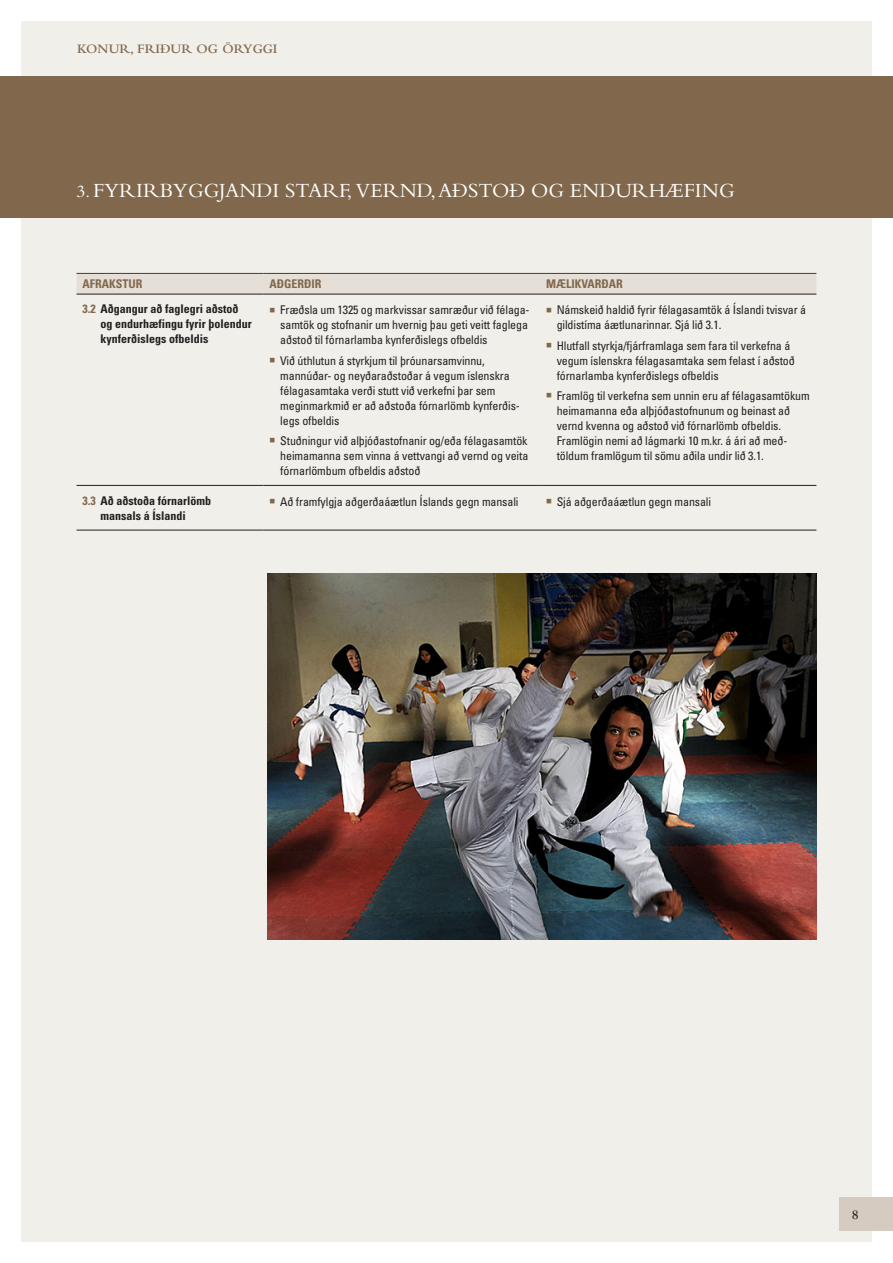
<style>
.page{position:relative;width:893px;height:1263px;background:#fff}
.page>*{position:absolute;margin:0;border:0;box-sizing:border-box;transform-origin:0 0}
.t1{font:21px "Bembo Std";color:#fff}
.t2{font:600 13.5px "Bembo Std";color:#81684c}
.t3{font:600 13.5px "Bembo Std";color:#231f20}
.t4{font:condensed 12px/15px "Univers";letter-spacing:-.01em;color:#231f20}
.t5{font:700 condensed 12px/15px "Univers LT Std";color:#231f20}
.t6{font:700 condensed 12px "Univers LT Std";color:#81684c}
.s1{font-size:18px}
.s2{color:#81684c}
</style>
<div class="page">
<div style="left:21px;top:21px;width:851px;height:1221px;background:#f1efea"></div>
<div style="left:0;top:77px;width:893px;height:141px;background:#81684c"></div>
<div style="left:77px;top:274px;width:739px;height:20px;background:#e6dfd8"></div>
<hr style="left:77px;top:273px;width:187px;height:1px;background:#3e3e3f">
<hr style="left:264px;top:273px;width:276px;height:1px;background:#3e3e3f">
<hr style="left:540px;top:273px;width:276px;height:1px;background:#3e3e3f">
<hr style="left:77px;top:294px;width:187px;height:1px;background:#231f20">
<hr style="left:264px;top:294px;width:276px;height:1px;background:#231f20">
<hr style="left:540px;top:294px;width:276px;height:1px;background:#231f20">
<hr style="left:77px;top:485px;width:187px;height:1px;background:#231f20">
<hr style="left:264px;top:485px;width:276px;height:1px;background:#231f20">
<hr style="left:540px;top:485px;width:276px;height:1px;background:#231f20">
<hr style="left:77px;top:530px;width:187px;height:1px;background:#231f20">
<hr style="left:264px;top:530px;width:276px;height:1px;background:#231f20">
<hr style="left:540px;top:530px;width:276px;height:1px;background:#231f20">
<img style="left:268px;top:574px;width:548px;height:365px">
<div style="left:840px;top:1198px;width:53px;height:33px;background:#d5cbc0"></div>
<p class="t2" style="left:77px;top:42px;width:202px">KONUR, FRIÐUR og ÖRYGGI</p>
<h1 class="t1" style="left:77px;top:178px;width:660px"><span class="s1">3.</span> FYRIRBYGGJAND I STARF, VERND, AÐSTOÐ OG ENDURHÆFING</h1>
<p class="t6" style="left:83px;top:276px;width:62px">Afrakstur</p>
<p class="t6" style="left:270px;top:276px;width:54px">Aðgerðir</p>
<p class="t6" style="left:546px;top:276px;width:78px">Mælikvarðar</p>
<p class="t5" style="left:101px;top:301px;width:153px;text-indent:-18px"><span class="s2">3.2</span> Aðgangur að faglegri aðstoð og endurhæfingu fyrir þolendur kynferðislegs ofbeldis</p>
<p class="t4" style="left:280px;top:302px;width:251px;text-indent:-11px"><span class="s2">■</span> Fræðsla um 1325 og markvissar samræður við félaga&shy;samtök og stofnanir um hvernig þau geti veitt faglega aðstoð til fórnarlamba kynferðislegs ofbeldis</p>
<p class="t4" style="left:280px;top:353px;width:241px;text-indent:-11px"><span class="s2">■</span> Við úthlutun á styrkjum til þróunarsamvinnu, mannúðar- og neyðaraðstoðar á vegum íslenskra félagasamtaka verði stutt við verkefni þar sem meginmarkmið er að aðstoða fórnarlömb kynferðis&shy;legs ofbeldis</p>
<p class="t4" style="left:280px;top:433px;width:250px;text-align:justify;text-indent:-11px"><span class="s2">■</span> Stuðningur við alþjóðastofnanir og/eða félagasamtök heimamanna sem vinna á vettvangi að vernd og veita fórnarlömbum ofbeldis aðstoð</p>
<p class="t4" style="left:557px;top:302px;width:251px;text-indent:-11px"><span class="s2">■</span> Námskeið haldið fyrir félagasamtök á Íslandi tvisvar á gildistíma áætlunarinnar. Sjá lið 3.1.</p>
<p class="t4" style="left:557px;top:338px;width:240px;text-indent:-11px"><span class="s2">■</span> Hlutfall styrkja/fjárframlaga sem fara til verkefna á vegum íslenskra félagasamtaka sem felast í aðstoð fórnarlamba kynferðislegs ofbeldis</p>
<p class="t4" style="left:557px;top:388px;width:255px;text-indent:-11px"><span class="s2">■</span> Framlög til verkefna sem unnin eru af félagasamtökum heimamanna eða alþjóðastofnunum og beinast að vernd kvenna og aðstoð við fórnarlömb ofbeldis.<br>Framlögin nemi að lágmarki 10 m.kr. á ári að með&shy;töldum framlögum til sömu aðila undir lið 3.1.</p>
<p class="t5" style="left:101px;top:493px;width:112px;text-indent:-18px"><span class="s2">3.3</span> Að aðstoða fórnarlömb mansals á Íslandi</p>
<p class="t4" style="left:270px;top:494px;width:250px"><span class="s2">■</span> Að framfylgja aðgerðaáætlun Íslands gegn mansali</p>
<p class="t4" style="left:546px;top:494px;width:167px"><span class="s2">■</span> Sjá aðgerðaáætlun gegn mansali</p>
<p class="t3" style="left:852px;top:1207px;width:8px">8</p>
</div>
